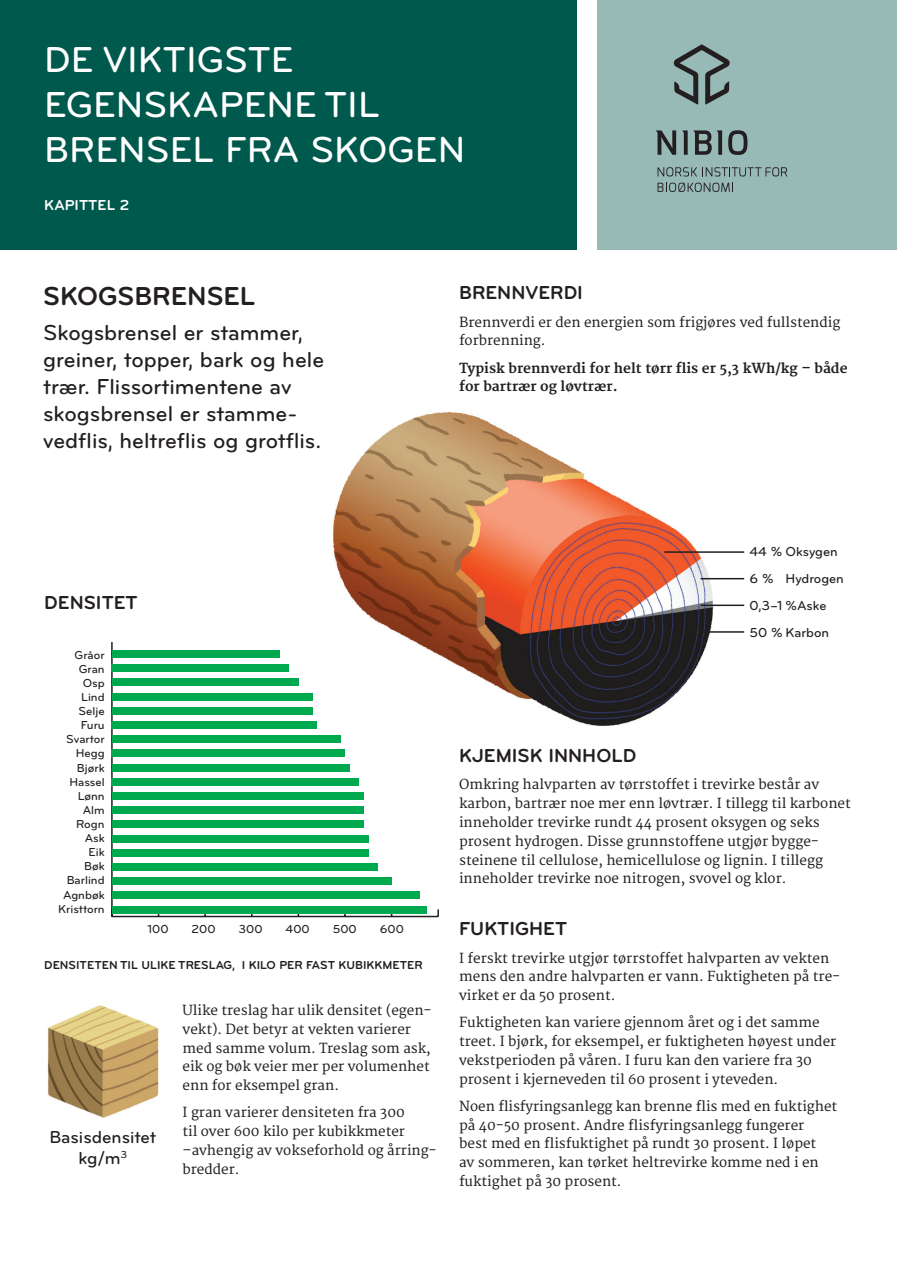
<style>
.page{position:relative;width:897px;height:1267px;background:#fff}
.page>*{position:absolute;margin:0;border:0;box-sizing:border-box;transform-origin:0 0}
.t1{font:500 37.5px/45px "Bryant";color:#fff}
.t2{font:700 27px "Bryant";color:#231f20}
.t3{font:500 22.5px/27px "Bryant";color:#231f20}
.t4{font:700 19.5px "Bryant";color:#231f20}
.t5{font:500 18px/21.6px "Bryant";color:#231f20;text-align:center}
.t6{font:700 15px "Bryant";color:#fff}
.t7{font:13.5px/18.8px "Merriweather";color:#231f20}
.t8{font:700 13.5px/18.8px "Merriweather";color:#231f20}
.t9{font:500 13.5px/27px "Bryant";color:#231f20}
.t10{font:500 12px/14.1px "Bryant";color:#231f20;text-align:right}
.t11{font:700 12px "Bryant";color:#231f20}
</style>
<div class="page">
<div style="left:0;top:0;width:576px;height:249px;background:#00594d"></div>
<img style="left:332px;top:411px;width:403px;height:316px">
<img style="left:47px;top:1005px;width:112px;height:113px">
<hr style="left:112px;top:915px;width:326px;height:2px;background:#231f20">
<svg style="left:437px;top:909px;width:2px;height:7px"></svg>
<hr style="left:111px;top:642px;width:2px;height:274px;background:#231f20">
<svg style="left:111px;top:908px;width:10px;height:8px"></svg>
<div style="left:112px;top:650px;width:168px;height:8px;background:#00a94d"></div>
<div style="left:112px;top:664px;width:177px;height:8px;background:#00a94d"></div>
<div style="left:112px;top:678px;width:186px;height:8px;background:#00a94d"></div>
<div style="left:112px;top:692px;width:200px;height:8px;background:#00a94d"></div>
<div style="left:112px;top:706px;width:200px;height:8px;background:#00a94d"></div>
<div style="left:112px;top:721px;width:205px;height:7px;background:#00a94d"></div>
<div style="left:112px;top:735px;width:228px;height:8px;background:#00a94d"></div>
<div style="left:112px;top:749px;width:233px;height:8px;background:#00a94d"></div>
<div style="left:112px;top:763px;width:237px;height:8px;background:#00a94d"></div>
<div style="left:112px;top:777px;width:247px;height:8px;background:#00a94d"></div>
<div style="left:112px;top:792px;width:251px;height:7px;background:#00a94d"></div>
<div style="left:112px;top:806px;width:251px;height:8px;background:#00a94d"></div>
<div style="left:112px;top:820px;width:251px;height:8px;background:#00a94d"></div>
<div style="left:112px;top:834px;width:256px;height:8px;background:#00a94d"></div>
<div style="left:112px;top:848px;width:256px;height:8px;background:#00a94d"></div>
<div style="left:112px;top:862px;width:265px;height:8px;background:#00a94d"></div>
<div style="left:112px;top:877px;width:279px;height:8px;background:#00a94d"></div>
<div style="left:112px;top:891px;width:307px;height:8px;background:#00a94d"></div>
<div style="left:112px;top:905px;width:314px;height:8px;background:#00a94d"></div>
<hr style="left:664px;top:551px;width:80px;height:2px;background:#231f20">
<hr style="left:700px;top:578px;width:44px;height:1px;background:#231f20">
<hr style="left:700px;top:604px;width:44px;height:2px;background:#231f20">
<hr style="left:700px;top:631px;width:44px;height:1px;background:#231f20">
<div style="left:597px;top:0;width:299px;height:249px;background:#98bab7"></div>
<svg style="left:728px;top:130px;width:19px;height:25px"></svg>
<svg style="left:682px;top:130px;width:5px;height:25px"></svg>
<svg style="left:693px;top:130px;width:29px;height:25px"></svg>
<svg style="left:656px;top:130px;width:20px;height:25px"></svg>
<svg style="left:657px;top:167px;width:130px;height:9px"></svg>
<svg style="left:657px;top:183px;width:76px;height:9px"></svg>
<svg style="left:673px;top:44px;width:56px;height:61px"></svg>
<h1 class="t1" style="left:44px;top:37px;width:422px">DE VIKTIGSTE<br>EGENSKAPENE TIL<br>BRENSEL FRA SKOGEN</h1>
<p class="t6" style="left:44px;top:195px;width:86px">KAPITTEL 2</p>
<h2 class="t2" style="left:43px;top:279px;width:214px">SKOGSBRENSEL</h2>
<h3 class="t3" style="left:43px;top:319px;width:282px">Skogsbrensel er stammer, greiner, topper, bark og hele trær. Flissortimentene av skogsbrensel er stamme&shy;vedflis, heltreflis og grotflis.</h3>
<h3 class="t4" style="left:459px;top:281px;width:125px">BRENNVERDI</h3>
<p class="t7" style="left:459px;top:313px;width:382px">Brennverdi er den energien som frigjøres ved fullstendig forbrenning.</p>
<p class="t8" style="left:459px;top:359px;width:390px">Typisk brennverdi for helt tørr flis er 5,3 kWh/kg – både for bartrær og løvtrær.</p>
<h3 class="t4" style="left:44px;top:590px;width:95px">DENSITET</h3>
<p class="t10" style="left:58px;top:647px;width:48px">Gråor<br>Gran<br>Osp<br>Lind<br>Selje<br>Furu<br>Svartor<br>Hegg<br>Bjørk<br>Hassel<br>Lønn<br>Alm<br>Rogn<br>Ask<br>Eik<br>Bøk<br>Barlind<br>Agnbøk<br>Kristtorn</p>
<p class="t10" style="left:147px;top:921px;width:23px">100</p>
<p class="t10" style="left:191px;top:921px;width:25px">200</p>
<p class="t10" style="left:238px;top:921px;width:25px">300</p>
<p class="t10" style="left:285px;top:921px;width:26px">400</p>
<p class="t10" style="left:333px;top:921px;width:25px">500</p>
<p class="t10" style="left:380px;top:921px;width:25px">600</p>
<p class="t11" style="left:44px;top:957px;width:380px">DENSITETEN TIL ULIKE TRESLAG, I KILO PER FAST KUBIKKMETER</p>
<p class="t7" style="left:182px;top:1001px;width:249px">Ulike treslag har ulik densitet (egen&shy;vekt). Det betyr at vekten varierer med samme volum. Treslag som ask, eik og bøk veier mer per volumenhet enn for eksempel gran.</p>
<p class="t7" style="left:182px;top:1103px;width:253px">I gran varierer densiteten fra 300<br>til over 600 kilo per kubikkmeter –avhengig av vokseforhold og årring&shy;bredder.</p>
<h3 class="t5" style="left:49px;top:1125px;width:108px">Basisdensitet kg/m<sup>3</sup></h3>
<p class="t9" style="left:749px;top:538px;width:96px">44 % Oksygen<br>6 % Hydrogen<br>0,3–1 %Aske<br>50 % Karbon</p>
<h3 class="t4" style="left:459px;top:743px;width:179px">KJEMISK INNHOLD</h3>
<p class="t7" style="left:459px;top:775px;width:393px">Omkring halvparten av tørrstoffet i trevirke består av karbon, bartrær noe mer enn løvtrær. I tillegg til karbonet inneholder trevirke rundt 44 prosent oksygen og seks prosent hydrogen. Disse grunnstoffene utgjør bygge&shy;steinene til cellulose, hemicellulose og lignin. I tillegg inneholder trevirke noe nitrogen, svovel og klor.</p>
<h3 class="t4" style="left:459px;top:916px;width:109px">FUKTIGHET</h3>
<p class="t7" style="left:459px;top:948px;width:383px">I ferskt trevirke utgjør tørrstoffet halvparten av vekten mens den andre halvparten er vann. Fuktigheten på tre&shy;virket er da 50 prosent.</p>
<p class="t7" style="left:459px;top:1013px;width:378px">Fuktigheten kan variere gjennom året og i det samme treet. I bjørk, for eksempel, er fuktigheten høyest under vekstperioden på våren. I furu kan den variere fra 30 prosent i kjerneveden til 60 prosent i yteveden.</p>
<p class="t7" style="left:459px;top:1097px;width:379px">Noen flisfyringsanlegg kan brenne flis med en fuktighet på 40- 50 prosent. Andre flisfyringsanlegg fungerer<br>best med en flisfuktighet på rundt 30 prosent. I løpet<br>av sommeren, kan tørket heltrevirke komme ned i en fuktighet på 30 prosent.</p>
</div>
